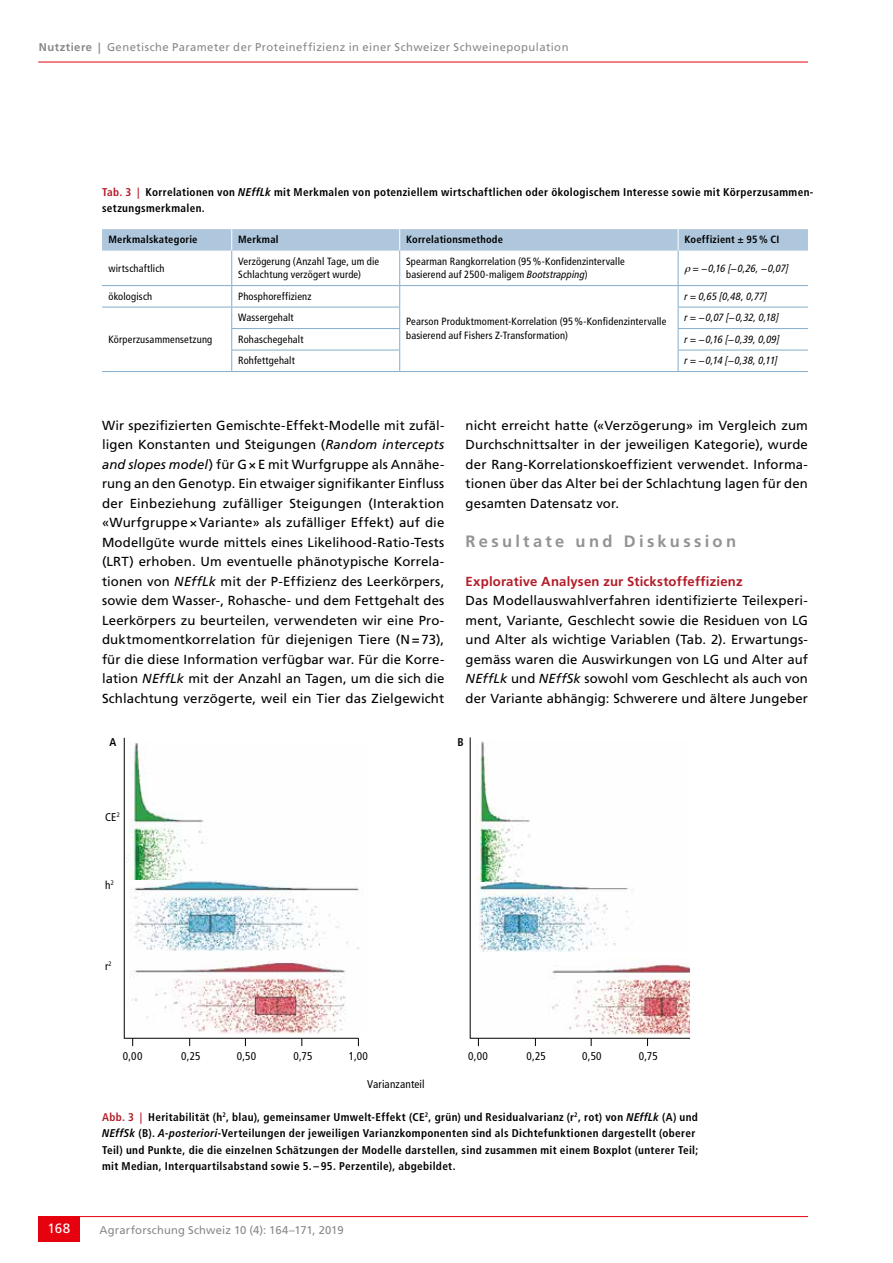
<style>
.page{position:relative;width:893px;height:1263px;background:#fff}
.page>*{position:absolute;margin:0;border:0;box-sizing:border-box;transform-origin:0 0}
.t1{font:700 16.5px "Frutiger LT Std";letter-spacing:.2em;color:#929493}
.t2{font:13.5px "Frutiger LT Std";color:#fff}
.t3{font:13.2px/19.5px "Frutiger LT Std";letter-spacing:.01em;color:#000;text-align:justify}
.t4{font:700 13.2px "Frutiger LT Std";letter-spacing:.015em;color:#b21c27}
.t5{font:700 condensed 11.25px/16.5px "Frutiger LT Std";letter-spacing:.03em;color:#000}
.t6{font:11.25px "Frutiger LT Std";letter-spacing:.035em;color:#878988}
.t7{font:condensed 11.25px "Frutiger LT Std";letter-spacing:.01em;color:#000}
.t8{font:11.25px "Frutiger LT Std";letter-spacing:.015em;color:#878988}
.t9{font:condensed 10.5px/13.5px "Frutiger LT Std";letter-spacing:.015em;color:#000}
.t10{font:italic condensed 10.5px "Frutiger LT Std";color:#000}
.t11{font:700 condensed 10.5px "Frutiger LT Std";letter-spacing:.02em;color:#000}
.s1{font-weight:700}
.s2{color:#b21c27}
.s3{font-style:italic}
</style>
<div class="page">
<hr style="left:38px;top:62px;width:770px;height:1px;background:#e7000e">
<hr style="left:38px;top:1216px;width:770px;height:1px;background:#e7000e">
<div style="left:38px;top:1216px;width:42px;height:26px;background:#e7000e"></div>
<svg style="left:102px;top:229px;width:706px;height:22px;background:#b1c8dc"></svg>
<hr style="left:231px;top:251px;width:1px;height:34px;background:#84adcc">
<hr style="left:399px;top:251px;width:1px;height:34px;background:#84adcc">
<hr style="left:678px;top:251px;width:1px;height:34px;background:#84adcc">
<hr style="left:102px;top:285px;width:130px;height:1px;background:#84adcc">
<hr style="left:232px;top:285px;width:168px;height:1px;background:#84adcc">
<hr style="left:678px;top:285px;width:130px;height:1px;background:#84adcc">
<hr style="left:232px;top:307px;width:168px;height:1px;background:#84adcc">
<hr style="left:678px;top:307px;width:130px;height:1px;background:#84adcc">
<hr style="left:231px;top:328px;width:169px;height:1px;background:#84adcc">
<hr style="left:678px;top:328px;width:130px;height:1px;background:#84adcc">
<hr style="left:231px;top:350px;width:169px;height:1px;background:#84adcc">
<hr style="left:678px;top:350px;width:130px;height:1px;background:#84adcc">
<hr style="left:232px;top:371px;width:168px;height:1px;background:#84adcc">
<hr style="left:678px;top:371px;width:130px;height:1px;background:#84adcc">
<hr style="left:102px;top:307px;width:130px;height:1px;background:#84adcc">
<svg style="left:231px;top:286px;width:1px;height:85px"></svg>
<hr style="left:102px;top:371px;width:130px;height:1px;background:#84adcc">
<hr style="left:400px;top:285px;width:278px;height:1px;background:#84adcc">
<svg style="left:399px;top:286px;width:1px;height:85px"></svg>
<svg style="left:678px;top:286px;width:1px;height:85px"></svg>
<hr style="left:400px;top:371px;width:278px;height:1px;background:#84adcc">
<hr style="left:124px;top:1038px;width:234px;height:1px;background:#000">
<hr style="left:124px;top:738px;width:1px;height:300px;background:#000">
<hr style="left:470px;top:1038px;width:219px;height:1px;background:#000">
<hr style="left:470px;top:737px;width:1px;height:301px;background:#000">
<img style="left:126px;top:743px;width:233px;height:290px">
<img style="left:476px;top:741px;width:158px;height:210px">
<img style="left:552px;top:964px;width:137px;height:71px">
<p class="t6" style="left:39px;top:40px;width:531px"><span class="s1">Nutztiere |</span> Genetische Parameter der Proteineffizienz in einer Schweizer Schweinepopulation</p>
<p class="t5" style="left:102px;top:183px;width:712px"><span class="s2">Tab. 3 |</span> Korrelationen von <span class="s3">NEffLk</span> mit Merkmalen von potenziellem wirtschaftlichen oder ökologischem Interesse sowie mit Körperzusammen&shy;setzungsmerkmalen.</p>
<p class="t11" style="left:108px;top:233px;width:91px">Merkmalskategorie</p>
<p class="t11" style="left:238px;top:233px;width:42px">Merkmal</p>
<p class="t11" style="left:406px;top:233px;width:98px">Korrelationsmethode</p>
<p class="t11" style="left:684px;top:233px;width:97px">Koeffizient ± 95% CI</p>
<p class="t9" style="left:108px;top:261px;width:58px">wirtschaftlich</p>
<p class="t9" style="left:238px;top:255px;width:142px">Verzögerung (Anzahl Tage, um die<br>Schlachtung verzögert wurde)</p>
<p class="t9" style="left:406px;top:255px;width:220px">Spearman Rangkorrelation (95%-Konfidenzintervalle basierend auf 2500-maligem <span class="s3">Bootstrapping</span>)</p>
<p class="t10" style="left:693px;top:262px;width:98px">= −0,16 [−0,26, −0,07]</p>
<p class="t9" style="left:108px;top:290px;width:45px">ökologisch</p>
<p class="t9" style="left:238px;top:290px;width:75px">Phosphoreffizienz</p>
<p class="t9" style="left:406px;top:315px;width:262px">Pearson Produktmoment-Korrelation (95%-Konfidenzintervalle basierend auf Fishers Z-Transformation)</p>
<p class="t10" style="left:684px;top:290px;width:84px">r = 0,65 [0,48, 0,77]</p>
<p class="t9" style="left:238px;top:311px;width:57px">Wassergehalt</p>
<p class="t10" style="left:684px;top:312px;width:96px">r = −0,07 [−0,32, 0,18]</p>
<p class="t9" style="left:238px;top:332px;width:67px">Rohaschegehalt</p>
<p class="t10" style="left:684px;top:333px;width:97px">r = −0,16 [−0,39, 0,09]</p>
<p class="t9" style="left:238px;top:354px;width:58px">Rohfettgehalt</p>
<p class="t10" style="left:684px;top:355px;width:95px">r = −0,14 [−0,38, 0,11]</p>
<p class="t9" style="left:108px;top:332px;width:105px">Körperzusammensetzung</p>
<p class="t3" style="left:102px;top:415px;width:344px">Wir spezifizierten Gemischte-Effekt-Modelle mit zufäl&shy;ligen Konstanten und Steigungen (<span class="s3">Random intercepts and slopes model</span>) für G×E mit Wurfgruppe als Annähe&shy;rung an den Genotyp. Ein etwaiger signifikanter Einfluss der Einbeziehung zufälliger Steigungen (Interaktion «Wurfgruppe×Variante» als zufälliger Effekt) auf die Modellgüte wurde mittels eines Likelihood-Ratio-Tests (LRT) erhoben. Um eventuelle phänotypische Korrela&shy;tionen von <span class="s3">NEffLk</span> mit der P-Effizienz des Leerkörpers, sowie dem Wasser-, Rohasche- und dem Fettgehalt des Leerkörpers zu beurteilen, verwendeten wir eine Pro&shy;duktmomentkorrelation für diejenigen Tiere (N=73), für die diese Information verfügbar war. Für die Korre&shy;lation <span class="s3">NEffLk</span> mit der Anzahl an Tagen, um die sich die Schlachtung verzögerte, weil ein Tier das Zielgewicht</p>
<p class="t3" style="left:466px;top:415px;width:344px">nicht erreicht hatte («Verzögerung» im Vergleich zum Durchschnittsalter in der jeweiligen Kategorie), wurde der Rang-Korrelationskoeffizient verwendet. Informa&shy;tionen über das Alter bei der Schlachtung lagen für den gesamten Datensatz vor.</p>
<p class="t1" style="left:466px;top:531px;width:272px">Resultate und Diskussion</p>
<p class="t4" style="left:466px;top:573px;width:278px">Explorative Analysen zur Stickstoffeffizienz</p>
<p class="t3" style="left:466px;top:591px;width:344px">Das Modellauswahlverfahren identifizierte Teilexperi&shy;ment, Variante, Geschlecht sowie die Residuen von LG und Alter als wichtige Variablen (Tab. 2). Erwartungs&shy;gemäss waren die Auswirkungen von LG und Alter auf <span class="s3">NEffLk</span> und <span class="s3">NEffSk</span> sowohl vom Geschlecht als auch von der Variante abhängig: Schwerere und ältere Jungeber</p>
<p class="t5" style="left:110px;top:734px;width:8px">A</p>
<p class="t5" style="left:457px;top:734px;width:8px">B</p>
<p class="t7" style="left:105px;top:810px;width:16px">CE<sup>2</sup></p>
<p class="t7" style="left:105px;top:878px;width:10px">h<sup>2</sup></p>
<p class="t7" style="left:105px;top:960px;width:8px">r<sup>2</sup></p>
<p class="t7" style="left:123px;top:1049px;width:21px">0,00</p>
<p class="t7" style="left:181px;top:1049px;width:21px">0,25</p>
<p class="t7" style="left:237px;top:1049px;width:21px">0,50</p>
<p class="t7" style="left:293px;top:1049px;width:20px">0,75</p>
<p class="t7" style="left:349px;top:1049px;width:21px">1,00</p>
<p class="t7" style="left:468px;top:1049px;width:21px">0,00</p>
<p class="t7" style="left:527px;top:1049px;width:21px">0,25</p>
<p class="t7" style="left:582px;top:1049px;width:21px">0,50</p>
<p class="t7" style="left:639px;top:1049px;width:20px">0,75</p>
<p class="t7" style="left:367px;top:1078px;width:59px">Varianzanteil</p>
<p class="t5" style="left:102px;top:1108px;width:598px"><span class="s2">Abb. 3 |</span> Heritabilität (h<sup>2</sup>, blau), gemeinsamer Umwelt-Effekt (CE<sup>2</sup>, grün) und Residualvarianz (r<sup>2</sup>, rot) von <span class="s3">NEffLk</span> (A) und <span class="s3">NEffSk</span> (B). <span class="s3">A-posteriori</span>-Verteilungen der jeweiligen Varianzkomponenten sind als Dichtefunktionen dargestellt (oberer Teil) und Punkte, die die einzelnen Schätzungen der Modelle darstellen, sind zusammen mit einem Boxplot (unterer Teil; mit Median, Interquartilsabstand sowie 5. – 95. Perzentile), abgebildet.</p>
<p class="t2" style="left:48px;top:1221px;width:24px">168</p>
<p class="t8" style="left:99px;top:1223px;width:246px">Agrarforschung Schweiz 10 (4): 164–171, 2019</p>
</div>
